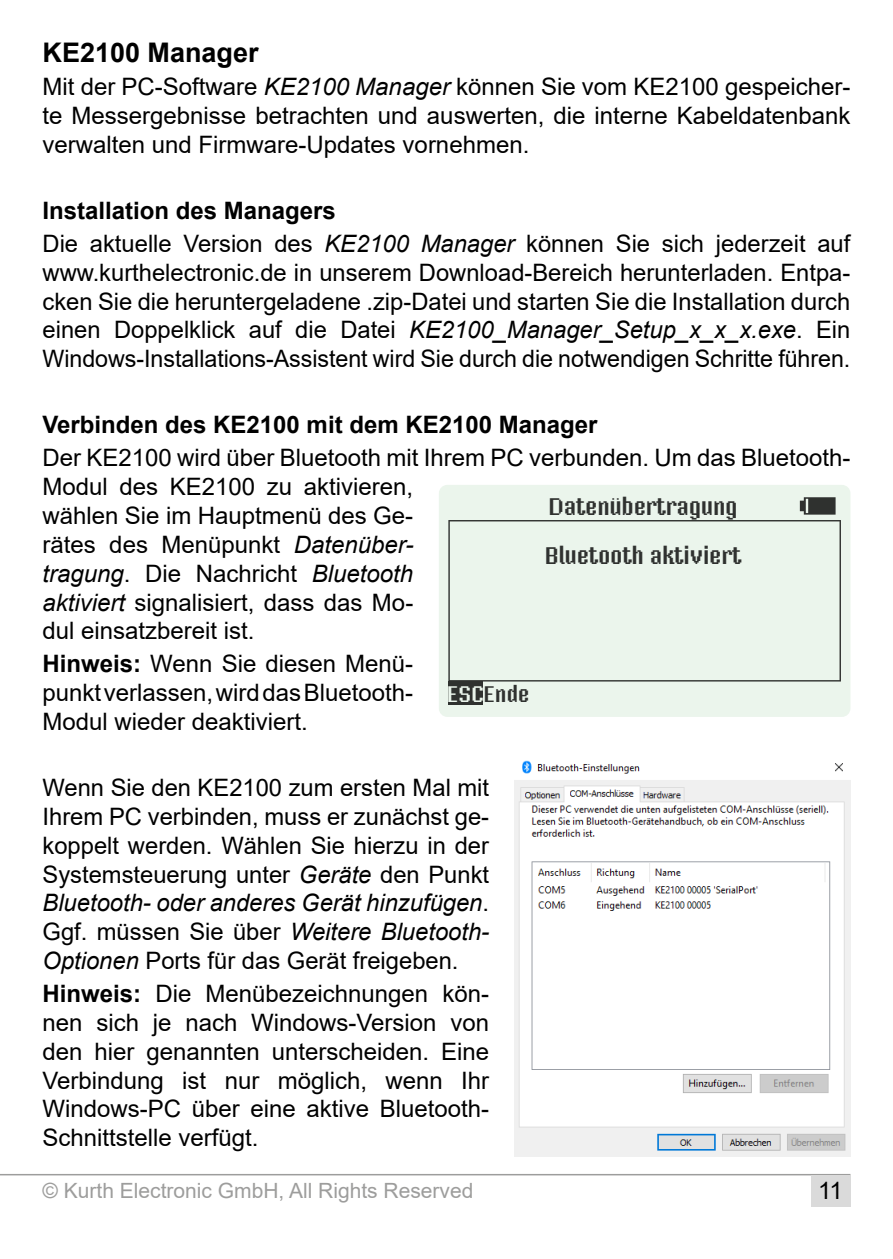
<style>
.page{position:relative;width:893px;height:1259px;background:#fff}
.page>*{position:absolute;margin:0;border:0;box-sizing:border-box;transform-origin:0 0}
.t1{font:700 27px "Arial";color:#000}
.t2{font:24.3px/49.5px "Mister Pixel 16 pt";color:#000}
.t3{font:24px/28.8px "Arial";color:#000;text-align:justify}
.t4{font:700 24px "Arial";color:#000}
.t5{font:22.8px "Mister Pixel 16 pt";color:#000}
.t6{font:21px "Arial";color:#9d9d9c}
.s1{font-style:italic}
.s2{font-weight:700}
.s3{color:#fff}
</style>
<div class="page">
<hr style="left:0;top:1174px;width:850px;height:1px;background:#9d9d9c">
<div style="left:810px;top:1175px;width:40px;height:32px;background:#dadada"></div>
<img style="left:515px;top:760px;width:335px;height:397px">
<div style="left:439px;top:485px;width:411px;height:232px;background:#ebf5ec;border-radius:9px"></div>
<div style="left:448px;top:681px;width:35px;height:24px;background:#2f312f"></div>
<svg style="left:800px;top:497px;width:36px;height:17px"></svg>
<svg style="left:448px;top:520px;width:393px;height:161px"></svg>
<p class="t1" style="left:43px;top:34px;width:218px">KE2100 Manager</p>
<p class="t3" style="left:43px;top:72px;width:809px">Mit der PC-Software <span class="s1">KE2100 Manager</span> können Sie vom KE2100 gespeicher&shy;te Messergebnisse betrachten und auswerten, die interne Kabeldatenbank verwalten und Firmware-Updates vornehmen.</p>
<p class="t3" style="left:43px;top:194px;width:809px;line-height:33px"><span class="s2">Installation des Managers<br></span>Die aktuelle Version des <span class="s1">KE2100 Manager</span> können Sie sich jederzeit auf</p>
<p class="t3" style="left:43px;top:258px;width:809px">www.kurthelectronic.de in unserem Download-Bereich herunterladen. Entpa&shy;cken Sie die heruntergeladene .zip-Datei und starten Sie die Installation durch einen Doppelklick auf die Datei <span class="s1">KE2100_Manager_Setup_x_x_x.exe</span>. Ein Windows-Installations-Assistent wird Sie durch die notwendigen Schritte führen.</p>
<p class="t4" style="left:43px;top:408px;width:556px">Verbinden des KE2100 mit dem KE2100 Manager</p>
<p class="t3" style="left:43px;top:443px;width:809px;text-align:left">Der KE2100 wird über Bluetooth mit Ihrem PC verbunden. Um das Bluetooth-Modul des KE2100 zu aktivieren,<br>wählen Sie im Hauptmenü des Ge-<br>rätes des Menüpunkt <span class="s1">Datenüber-<br>tragung</span>. Die Nachricht <span class="s1">Bluetooth<br>aktiviert</span> signalisiert, dass das Mo-<br>dul einsatzbereit ist.</p>
<p class="t3" style="left:43px;top:649px;width:372px"><span class="s2">Hinweis:</span> Wenn Sie diesen Menü&shy;punkt verlassen, wird das Bluetooth-Modul wieder deaktiviert.</p>
<p class="t2" style="left:546px;top:481px;width:198px">Datenübertragung<br>Bluetooth aktiviert</p>
<p class="t5" style="left:448px;top:680px;width:84px"><span class="s3">ESC</span>Ende</p>
<p class="t3" style="left:43px;top:773px;width:448px">Wenn Sie den KE2100 zum ersten Mal mit Ihrem PC verbinden, muss er zunächst ge&shy;koppelt werden. Wählen Sie hierzu in der Systemsteuerung unter <span class="s1">Geräte</span> den Punkt <span class="s1">Bluetooth- oder anderes Gerät hinzufügen</span>.<br>Ggf. müssen Sie über <span class="s1">Weitere Bluetooth-Optionen</span> Ports für das Gerät freigeben.</p>
<p class="t3" style="left:43px;top:979px;width:448px"><span class="s2">Hinweis:</span> Die Menübezeichnungen kön&shy;nen sich je nach Windows-Version von den hier genannten unterscheiden. Eine Verbindung ist nur möglich, wenn Ihr Windows-PC über eine aktive Bluetooth-Schnittstelle verfügt.</p>
<p class="t6" style="left:43px;top:1176px;width:432px">© Kurth Electronic GmbH, All Rights Reserved</p>
<p class="t3" style="left:818px;top:1176px;width:26px">11</p>
</div>
